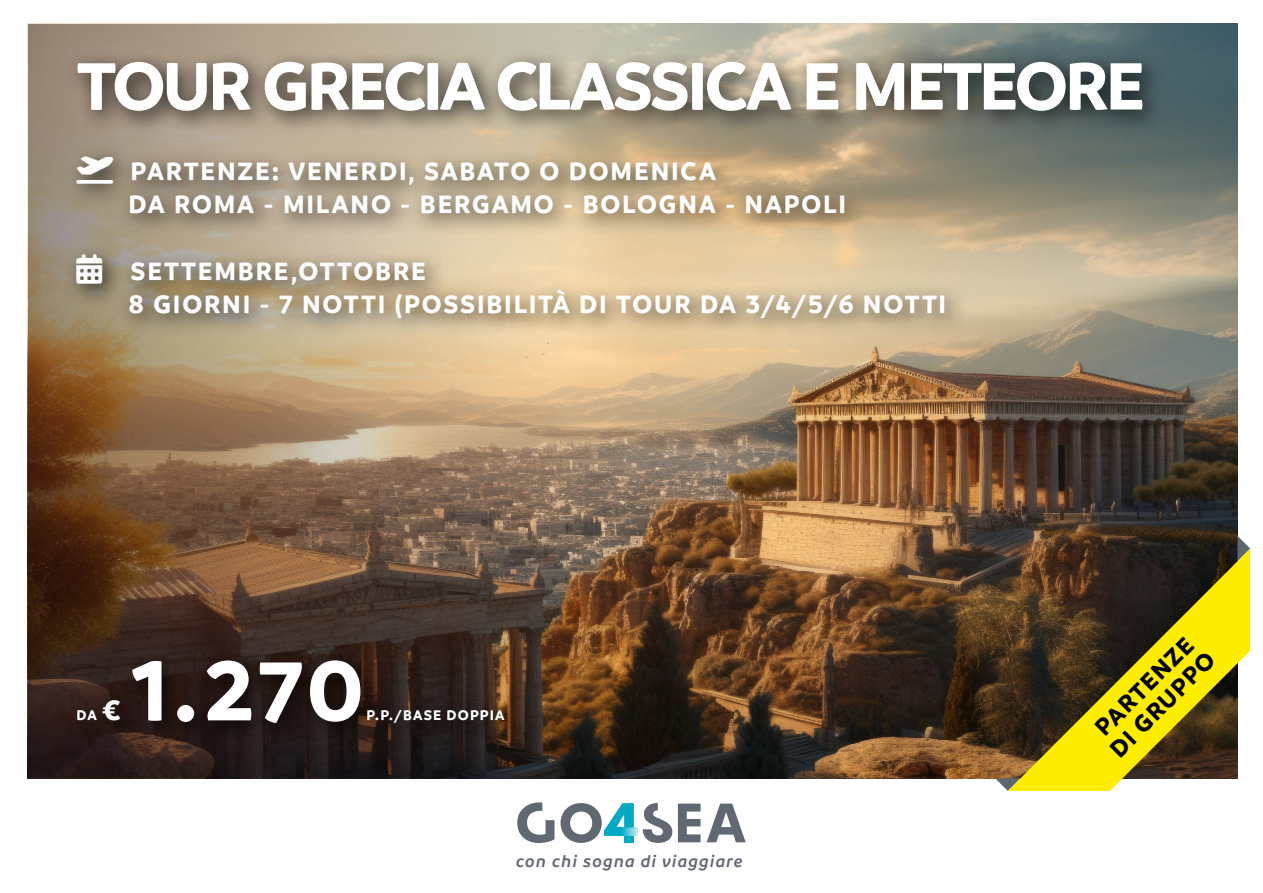
<style>
.page{position:relative;width:1263px;height:893px;background:#fff}
.page>*{position:absolute;margin:0;border:0;box-sizing:border-box;transform-origin:0 0}
.t1{font:700 90px "Branding";color:#fff}
.t2{font:700 72px "Branding";letter-spacing:-.04em;color:#fff}
.t3{font:700 27px/32.4px "Branding";letter-spacing:.07em;color:#fff}
.t4{font:700 25.5px/25.5px "Branding";color:#000}
.t5{font:italic 600 18px "Branding";letter-spacing:.065em;color:#616773}
.t6{font:700 15px "Branding";letter-spacing:.075em;color:#fff}
.s1{font-size:30px}
</style>
<div class="page">
<img style="left:28px;top:23px;width:1209px;height:755px">
<svg style="left:28px;top:24px;width:590px;height:753px"></svg>
<svg style="left:707px;top:804px;width:39px;height:38px"></svg>
<svg style="left:643px;top:803px;width:29px;height:40px"></svg>
<svg style="left:678px;top:804px;width:22px;height:38px"></svg>
<svg style="left:517px;top:802px;width:37px;height:41px"></svg>
<svg style="left:560px;top:803px;width:74px;height:40px"></svg>
<svg style="left:616px;top:827px;width:22px;height:9px"></svg>
<div style="left:64px;top:50px;width:1102px;height:696px;background:#000;opacity:.75"></div>
<svg style="left:995px;top:778px;width:13px;height:13px"></svg>
<svg style="left:1237px;top:536px;width:13px;height:13px"></svg>
<svg style="left:1008px;top:549px;width:242px;height:242px"></svg>
<svg style="left:77px;top:157px;width:37px;height:27px"></svg>
<h2 class="t2" style="left:77px;top:45px;width:1070px">TOUR GRECIA CLASSICA E METEORE</h2>
<p class="t3" style="left:129px;top:155px;width:719px">PARTENZE: VENERDI, SABATO O DOMENICA<br>DA ROMA - MILANO - BERGAMO - BOLOGNA - NAPOLI</p>
<p class="t3" style="left:129px;top:255px;width:819px;text-indent:-52px">▲ SETTEMBRE,OTTOBRE<br>8 GIORNI - 7 NOTTI (POSSIBILITÀ DI TOUR DA 3/4/5/6 NOTTI</p>
<p class="t6" style="left:77px;top:707px;width:46px">DA <span class="s1">€</span></p>
<h1 class="t1" style="left:132px;top:639px;width:234px">1.270</h1>
<p class="t6" style="left:366px;top:707px;width:140px">P.P./BASE DOPPIA</p>
<p class="t5" style="left:516px;top:851px;width:228px">con chi sogna di viaggiare</p>
<p class="t4" style="left:1087px;top:726px;width:139px;rotate:-45deg">PARTENZE<br>DI GRUPPO</p>
</div>
